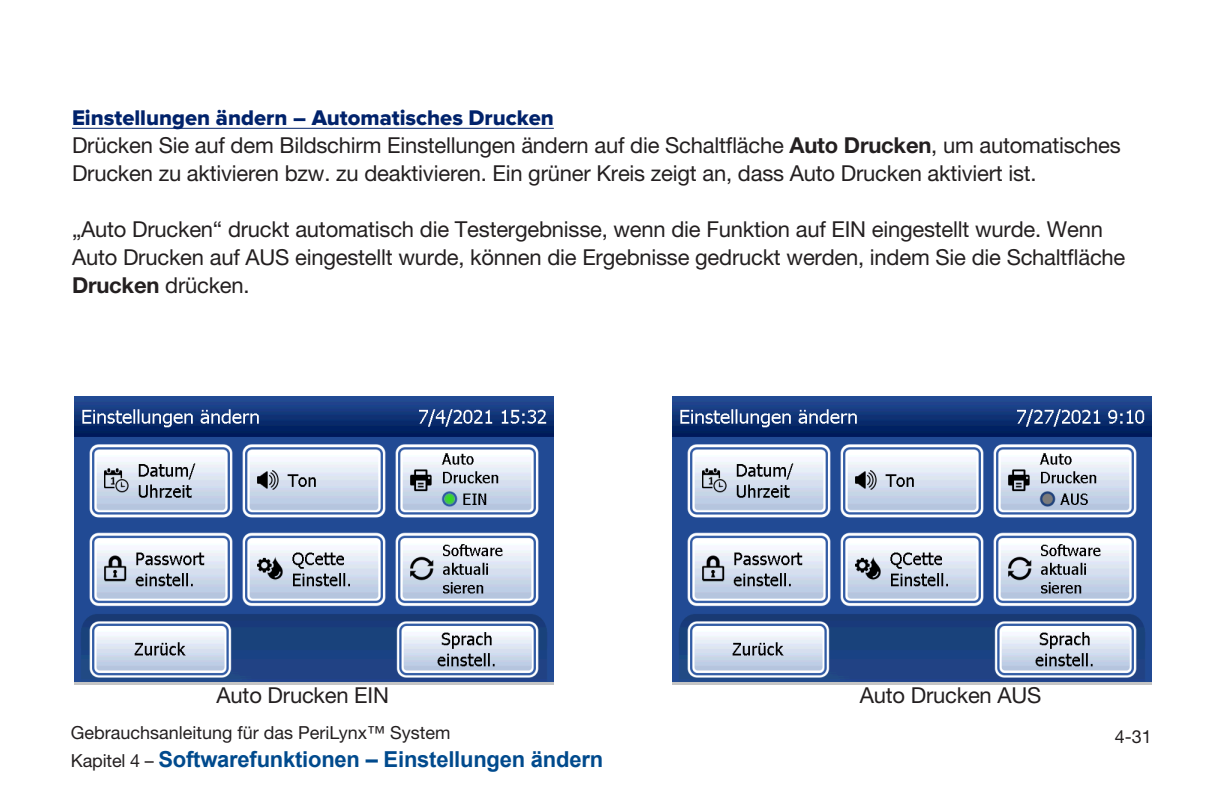
<style>
.page{position:relative;width:1224px;height:792px;background:#fff}
.page>*{position:absolute;margin:0;border:0;box-sizing:border-box;transform-origin:0 0}
.Text_-_normal_operat{font:22px/28px "Helvetica Neue LT Pro";letter-spacing:-.01em;color:#231f20}
.t1{font:700 22px "Arial";letter-spacing:-.01em;color:#004a8d}
.Header__secondary{font:22px "Proxima Nova Extrabld";color:#00226b}
.t2{font:18px "Helvetica Neue LT Std";color:#231f20}
.s1{font-weight:700}
.s2{font-family:"Helvetica Neue LT Std";font-weight:400;font-size:18px;color:#231f20}
</style>
<div class="page">
<hr style="left:72px;top:128px;width:482px;height:1px;background:#00226b">
<img style="left:74px;top:396px;width:480px;height:288px">
<img style="left:672px;top:396px;width:480px;height:288px">
<p class="Header__secondary" style="left:72px;top:105px;width:483px">Einstellungen ändern – Automatisches Drucken</p>
<p class="Text_-_normal_operat" style="left:72px;top:131px;width:1050px">Drücken Sie auf dem Bildschirm Einstellungen ändern auf die Schaltfläche <span class="s1">Auto Drucken</span>, um automatisches<br>Drucken zu aktivieren bzw. zu deaktivieren. Ein grüner Kreis zeigt an, dass Auto Drucken aktiviert ist.</p>
<p class="Text_-_normal_operat" style="left:72px;top:215px;width:1055px">„Auto Drucken“ druckt automatisch die Testergebnisse, wenn die Funktion auf EIN eingestellt wurde. Wenn<br>Auto Drucken auf AUS eingestellt wurde, können die Ergebnisse gedruckt werden, indem Sie die Schaltfläche<br><span class="s1">Drucken</span> drücken.</p>
<p class="Text_-_normal_operat" style="left:217px;top:680px;width:174px">Auto Drucken EIN</p>
<p class="Text_-_normal_operat" style="left:860px;top:680px;width:183px">Auto Drucken AUS</p>
<p class="t2" style="left:71px;top:722px;width:381px">Gebrauchsanleitung für das PeriLynx™ System</p>
<p class="t2" style="left:1115px;top:726px;width:39px">4-31</p>
<p class="t1" style="left:71px;top:744px;width:534px"><span class="s2">Kapitel 4 –</span> Softwarefunktionen – Einstellungen ändern</p>
</div>
